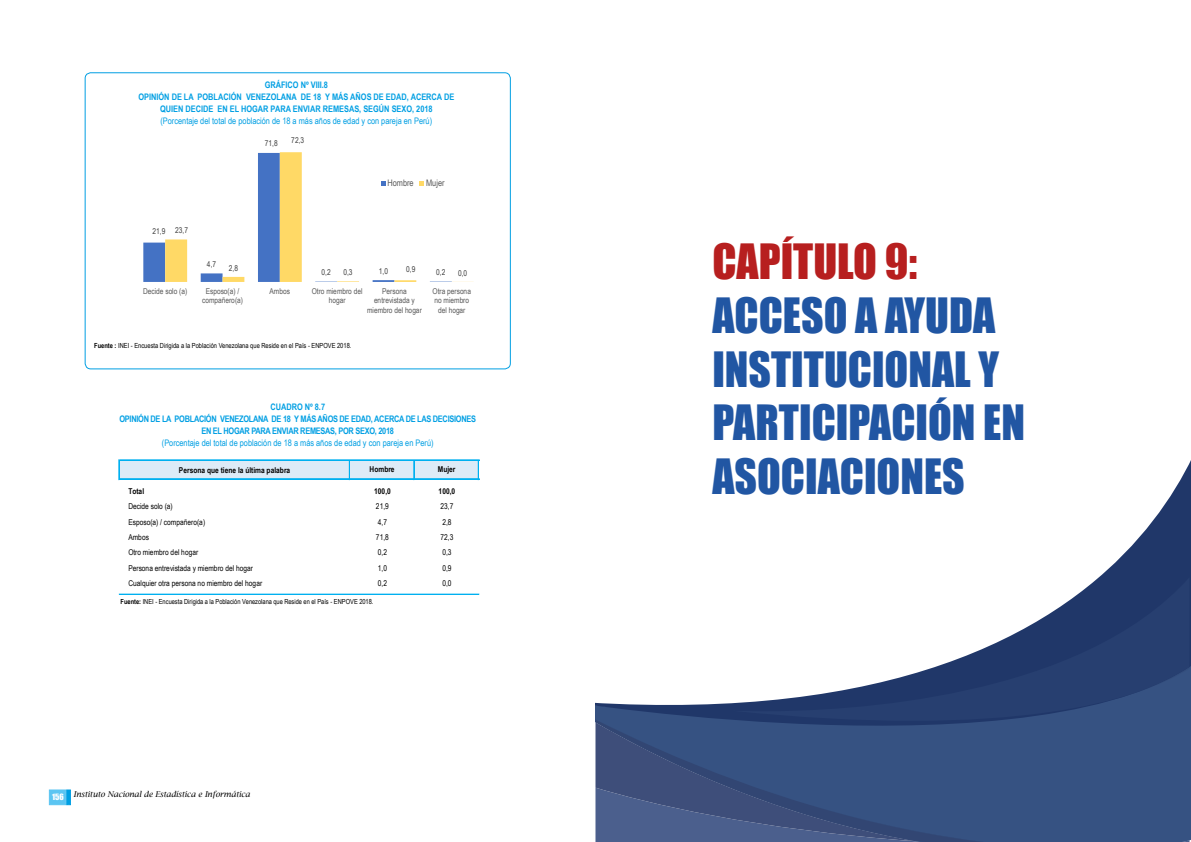
<style>
.page{position:relative;width:1191px;height:842px;background:#fff}
.page>*{position:absolute;margin:0;border:0;box-sizing:border-box;transform-origin:0 0}
.t1{font:44.7px/53.6px "Impact";color:#2156a3}
.t2{font:44.7px "Impact";color:#b71f1f}
.t3{font:9px "Arial Narrow";color:#009fe3}
.t4{font:700 9px/12px "Arial Narrow";color:#009fe3;text-align:center}
.t5{font:700 9px/12px "Arial Narrow";letter-spacing:-.03em;color:#009fe3;text-align:center}
.t6{font:9px "Arial Narrow";letter-spacing:-.005em;color:#595959}
.t7{font:8px "Arial Narrow";letter-spacing:.005em;color:#000}
.t8{font:8px/9.2px "Arial Narrow";letter-spacing:-.005em;color:#595959;text-align:center}
.t9{font:700 8px "Arial Narrow";letter-spacing:.005em;color:#000}
.t10{font:italic 8px "Lucida Bright";color:#000}
.t11{font:8px "Arial Narrow";letter-spacing:.005em;color:#404040}
.t12{font:8px "Impact";color:#fff}
.t13{font:7px "Arial Narrow";color:#000}
.s1{font-weight:700}
</style>
<div class="page">
<div style="left:49px;top:789px;width:17px;height:16px;background:#5bc5f2;border:1px solid #5bc5f2"></div>
<svg style="left:66px;top:789px;width:5px;height:16px"></svg>
<div style="left:85px;top:72px;width:426px;height:297px;border:1px solid #009fe3;border-radius:6px"></div>
<svg style="left:143px;top:153px;width:309px;height:129px"></svg>
<div style="left:120px;top:461px;width:359px;height:18px;background:#ddebf7"></div>
<svg style="left:119px;top:460px;width:1px;height:20px"></svg>
<svg style="left:349px;top:461px;width:1px;height:17px"></svg>
<svg style="left:413px;top:461px;width:2px;height:17px"></svg>
<svg style="left:478px;top:461px;width:1px;height:17px"></svg>
<hr style="left:120px;top:460px;width:359px;height:1px;background:#00b0f0">
<hr style="left:120px;top:478px;width:359px;height:1px;background:#00b0f0">
<hr style="left:120px;top:479px;width:359px;height:1px;background:#00b0f0">
<hr style="left:119px;top:594px;width:360px;height:1px;background:#00b0f0">
<svg style="left:595px;top:460px;width:596px;height:326px"></svg>
<svg style="left:731px;top:577px;width:458px;height:144px"></svg>
<div style="left:982px;top:722px;width:207px;height:120px;background:#365282"></div>
<svg style="left:595px;top:720px;width:387px;height:122px;background:#3a5280"></svg>
<p class="t4" style="left:138px;top:79px;width:317px">GRÁFICO Nº VIII.8<br>OPINIÓN DE LA POBLACIÓN VENEZOLANA DE 18 Y MÁS AÑOS DE EDAD, ACERCA DE<br>QUIEN DECIDE EN EL HOGAR PARA ENVIAR REMESAS, SEGÚN SEXO, 2018</p>
<p class="t3" style="left:160px;top:114px;width:273px">(Porcentaje del total de población de 18 a más años de edad y con pareja en Perú)</p>
<p class="t11" style="left:152px;top:225px;width:14px">21,9</p>
<p class="t11" style="left:175px;top:224px;width:14px">23,7</p>
<p class="t11" style="left:207px;top:258px;width:11px">4,7</p>
<p class="t11" style="left:229px;top:262px;width:11px">2,8</p>
<p class="t11" style="left:265px;top:137px;width:14px">71,8</p>
<p class="t11" style="left:291px;top:135px;width:14px">72,3</p>
<p class="t6" style="left:387px;top:177px;width:28px">Hombre</p>
<p class="t6" style="left:426px;top:177px;width:20px">Mujer</p>
<p class="t11" style="left:343px;top:266px;width:11px">0,3</p>
<p class="t11" style="left:406px;top:264px;width:11px">0,9</p>
<p class="t11" style="left:458px;top:267px;width:11px">0,0</p>
<p class="t11" style="left:321px;top:267px;width:11px">0,2</p>
<p class="t11" style="left:379px;top:265px;width:11px">1,0</p>
<p class="t11" style="left:436px;top:267px;width:11px">0,2</p>
<p class="t8" style="left:143px;top:286px;width:46px">Decide solo (a)</p>
<p class="t8" style="left:202px;top:286px;width:42px">Esposo(a) / compañero(a)</p>
<p class="t8" style="left:270px;top:286px;width:22px">Ambos</p>
<p class="t8" style="left:312px;top:286px;width:52px">Otro miembro del hogar</p>
<p class="t8" style="left:367px;top:286px;width:56px">Persona entrevistada y miembro del hogar</p>
<p class="t8" style="left:432px;top:286px;width:40px">Otra persona no miembro del hogar</p>
<p class="t13" style="left:94px;top:341px;width:259px"><span class="s1">Fuente :</span> INEI - Encuesta Dirigida a la Población Venezolana que Reside en el País - ENPOVE 2018.</p>
<p class="t5" style="left:119px;top:400px;width:358px">CUADRO Nº 8.7<br>OPINIÓN DE LA POBLACIÓN VENEZOLANA DE 18 Y MÁS AÑOS DE EDAD, ACERCA DE LAS DECISIONES<br>EN EL HOGAR PARA ENVIAR REMESAS, POR SEXO, 2018</p>
<p class="t3" style="left:162px;top:436px;width:273px">(Porcentaje del total de población de 18 a más años de edad y con pareja en Perú)</p>
<p class="t9" style="left:179px;top:464px;width:113px">Persona que tiene la última palabra</p>
<p class="t9" style="left:369px;top:463px;width:27px">Hombre</p>
<p class="t9" style="left:438px;top:463px;width:19px">Mujer</p>
<p class="t9" style="left:128px;top:485px;width:17px">Total</p>
<p class="t9" style="left:374px;top:485px;width:18px">100,0</p>
<p class="t9" style="left:438px;top:485px;width:18px">100,0</p>
<p class="t7" style="left:128px;top:501px;width:46px">Decide solo (a)</p>
<p class="t7" style="left:376px;top:501px;width:14px">21,9</p>
<p class="t7" style="left:440px;top:501px;width:14px">23,7</p>
<p class="t7" style="left:128px;top:516px;width:78px">Esposo(a) / compañero(a)</p>
<p class="t7" style="left:378px;top:516px;width:11px">4,7</p>
<p class="t7" style="left:442px;top:516px;width:11px">2,8</p>
<p class="t7" style="left:128px;top:531px;width:22px">Ambos</p>
<p class="t7" style="left:376px;top:531px;width:14px">71,8</p>
<p class="t7" style="left:440px;top:531px;width:14px">72,3</p>
<p class="t7" style="left:128px;top:547px;width:72px">Otro miembro del hogar</p>
<p class="t7" style="left:378px;top:547px;width:11px">0,2</p>
<p class="t7" style="left:442px;top:547px;width:11px">0,3</p>
<p class="t7" style="left:128px;top:562px;width:126px">Persona entrevistada y miembro del hogar</p>
<p class="t7" style="left:378px;top:562px;width:11px">1,0</p>
<p class="t7" style="left:442px;top:562px;width:11px">0,9</p>
<p class="t7" style="left:128px;top:577px;width:135px">Cualquier otra persona no miembro del hogar</p>
<p class="t7" style="left:378px;top:577px;width:11px">0,2</p>
<p class="t7" style="left:442px;top:577px;width:11px">0,0</p>
<p class="t13" style="left:121px;top:596px;width:254px"><span class="s1">Fuente:</span> INEI - Encuesta Dirigida a la Población Venezolana que Reside en el País - ENPOVE 2018.</p>
<p class="t12" style="left:52px;top:791px;width:13px">156</p>
<p class="t10" style="left:74px;top:790px;width:178px">Instituto Nacional de Estadística e Informática</p>
<h1 class="t2" style="left:712px;top:227px;width:206px">CAPÍTULO 9:</h1>
<h1 class="t1" style="left:712px;top:287px;width:314px">ACCESO A AYUDA<br>INSTITUCIONAL Y<br>PARTICIPACIÓN EN<br>ASOCIACIONES</h1>
</div>
